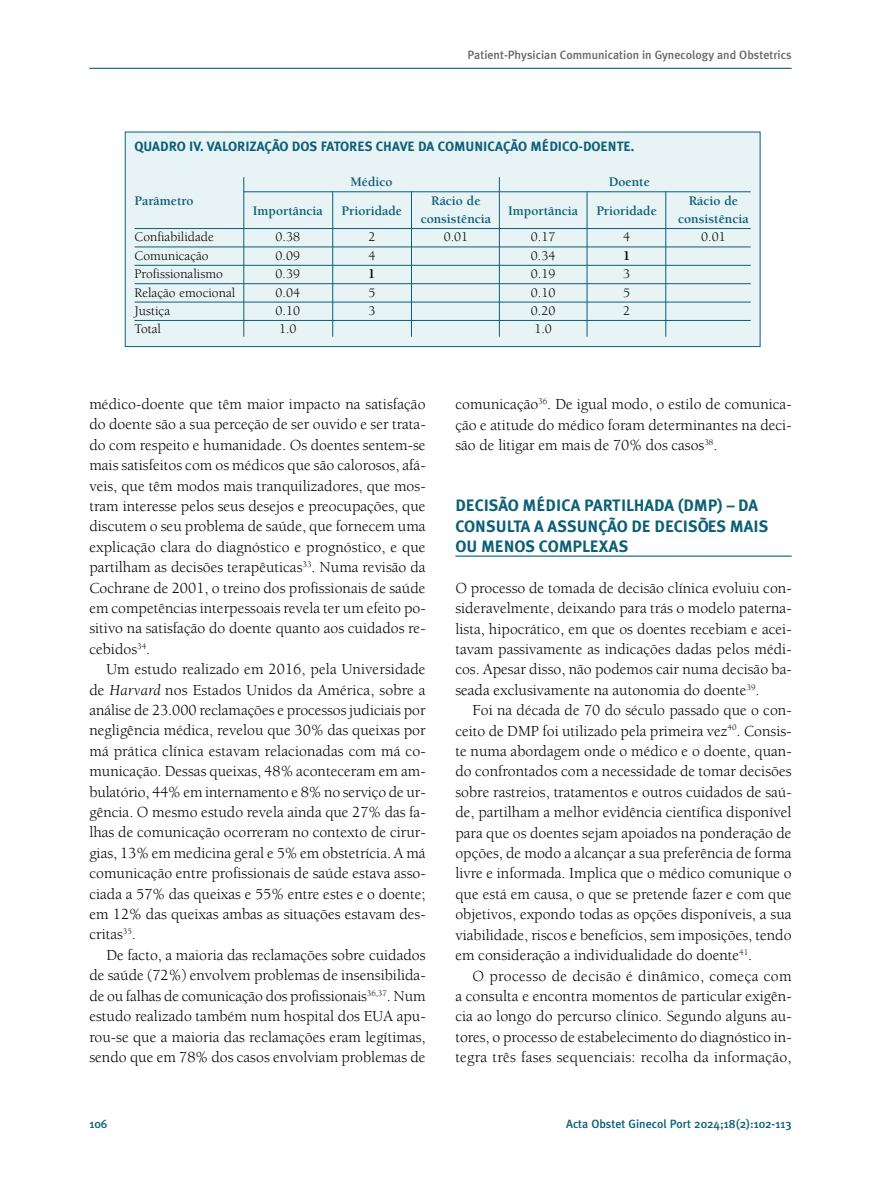
<style>
.page{position:relative;width:881px;height:1191px;background:#fff}
.page>*{position:absolute;margin:0;border:0;box-sizing:border-box;transform-origin:0 0}
.t1{font:700 16.5px/20.4px "Meta Plus";color:#0b5f76}
.t2{font:15.75px/20.4px "Berkeley";color:#000;text-align:justify}
.t3{font:13.5px "Berkeley";color:#000}
.t4{font:700 13.5px "Berkeley";color:#0b5f76}
.t5{font:700 13.5px "Meta Plus";color:#0b5f76}
.t6{font:700 13.5px "Berkeley";color:#000}
.t7{font:500 12px "Meta Plus";color:#666}
.t8{font:500 12px "Meta Plus";color:#0b5f76}
.s1{font-style:italic}
</style>
<div class="page">
<hr style="left:89px;top:68px;width:702px;height:1px;background:#0b5f76">
<hr style="left:455px;top:555px;width:336px;height:1px;background:#0b5f76">
<div style="left:125px;top:132px;width:634px;height:214px;background:#e8f3f6"></div>
<div style="left:125px;top:132px;width:635px;height:215px;border:1px solid #0b5f76"></div>
<hr style="left:243px;top:191px;width:507px;height:1px;background:#0b5f76">
<hr style="left:134px;top:228px;width:616px;height:1px;background:#0b5f76">
<hr style="left:134px;top:247px;width:616px;height:1px;background:#0b5f76">
<hr style="left:134px;top:265px;width:616px;height:1px;background:#0b5f76">
<hr style="left:134px;top:283px;width:616px;height:1px;background:#0b5f76">
<hr style="left:134px;top:302px;width:616px;height:1px;background:#0b5f76">
<hr style="left:134px;top:320px;width:616px;height:1px;background:#0b5f76">
<hr style="left:243px;top:177px;width:1px;height:160px;background:#0b5f76">
<hr style="left:332px;top:191px;width:1px;height:146px;background:#0b5f76">
<hr style="left:411px;top:191px;width:1px;height:146px;background:#0b5f76">
<hr style="left:499px;top:177px;width:1px;height:160px;background:#0b5f76">
<hr style="left:586px;top:191px;width:1px;height:146px;background:#0b5f76">
<hr style="left:665px;top:191px;width:1px;height:146px;background:#0b5f76">
<p class="t7" style="left:467px;top:47px;width:325px">Patient-Physician Communication in Gynecology and Obstetrics</p>
<p class="t5" style="left:134px;top:139px;width:501px">QUADRO IV. VALORIZAÇÃO DOS FATORES CHAVE DA COMUNICAÇÃO MÉDICO-DOENTE.</p>
<p class="t4" style="left:350px;top:177px;width:44px">Médico</p>
<p class="t4" style="left:608px;top:177px;width:43px">Doente</p>
<p class="t4" style="left:134px;top:195px;width:60px">Parâmetro</p>
<p class="t4" style="left:253px;top:206px;width:71px">Importância</p>
<p class="t4" style="left:341px;top:206px;width:62px">Prioridade</p>
<p class="t4" style="left:431px;top:195px;width:51px">Rácio de</p>
<p class="t4" style="left:688px;top:195px;width:51px">Rácio de</p>
<p class="t4" style="left:508px;top:206px;width:71px">Importância</p>
<p class="t4" style="left:596px;top:206px;width:62px">Prioridade</p>
<p class="t4" style="left:420px;top:213px;width:72px">consistência</p>
<p class="t4" style="left:678px;top:213px;width:72px">consistência</p>
<p class="t3" style="left:134px;top:232px;width:81px">Confiabilidade</p>
<p class="t3" style="left:275px;top:232px;width:26px">0.38</p>
<p class="t3" style="left:368px;top:232px;width:9px">2</p>
<p class="t3" style="left:443px;top:232px;width:26px">0.01</p>
<p class="t3" style="left:530px;top:232px;width:26px">0.17</p>
<p class="t3" style="left:623px;top:232px;width:9px">4</p>
<p class="t3" style="left:700px;top:232px;width:26px">0.01</p>
<p class="t3" style="left:134px;top:250px;width:75px">Comunicação</p>
<p class="t3" style="left:275px;top:250px;width:26px">0.09</p>
<p class="t3" style="left:368px;top:250px;width:9px">4</p>
<p class="t3" style="left:530px;top:250px;width:26px">0.34</p>
<p class="t6" style="left:622px;top:250px;width:9px">1</p>
<p class="t3" style="left:134px;top:269px;width:90px">Profissionalismo</p>
<p class="t3" style="left:275px;top:269px;width:26px">0.39</p>
<p class="t6" style="left:368px;top:269px;width:9px">1</p>
<p class="t3" style="left:530px;top:269px;width:26px">0.19</p>
<p class="t3" style="left:623px;top:269px;width:9px">3</p>
<p class="t3" style="left:134px;top:287px;width:102px">Relação emocional</p>
<p class="t3" style="left:275px;top:287px;width:26px">0.04</p>
<p class="t3" style="left:368px;top:287px;width:9px">5</p>
<p class="t3" style="left:530px;top:287px;width:26px">0.10</p>
<p class="t3" style="left:623px;top:287px;width:9px">5</p>
<p class="t3" style="left:134px;top:305px;width:37px">Justiça</p>
<p class="t3" style="left:275px;top:305px;width:26px">0.10</p>
<p class="t3" style="left:368px;top:305px;width:9px">3</p>
<p class="t3" style="left:530px;top:305px;width:26px">0.20</p>
<p class="t3" style="left:623px;top:305px;width:9px">2</p>
<p class="t3" style="left:134px;top:324px;width:28px">Total</p>
<p class="t3" style="left:279px;top:324px;width:19px">1.0</p>
<p class="t3" style="left:534px;top:324px;width:19px">1.0</p>
<p class="t2" style="left:89px;top:395px;width:337px">médico-doente que têm maior impacto na satisfação do doente são a sua perceção de ser ouvido e ser trata&shy;do com respeito e humanidade. Os doentes sentem-se mais satisfeitos com os médicos que são calorosos, afá&shy;veis, que têm modos mais tranquilizadores, que mos&shy;tram interesse pelos seus desejos e preocupações, que discutem o seu problema de saúde, que fornecem uma explicação clara do diagnóstico e prognóstico, e que partilham as decisões terapêuticas<sup>33</sup>. Numa revisão da Cochrane de 2001, o treino dos profissionais de saúde em competências interpessoais revela ter um efeito po&shy;sitivo na satisfação do doente quanto aos cuidados re&shy;cebidos<sup>34</sup>.</p>
<p class="t2" style="left:89px;top:660px;width:337px;text-indent:17px">Um estudo realizado em 2016, pela Universidade de <span class="s1">Harvard</span> nos Estados Unidos da América, sobre a análise de 23.000 reclamações e processos judiciais por negligência médica, revelou que 30% das queixas por má prática clínica estavam relacionadas com má co&shy;municação. Dessas queixas, 48% aconteceram em am&shy;bulatório, 44% em internamento e 8% no serviço de ur&shy;gência. O mesmo estudo revela ainda que 27% das fa&shy;lhas de comunicação ocorreram no contexto de cirur&shy;gias, 13% em medicina geral e 5% em obstetrícia. A má comunicação entre profissionais de saúde estava asso&shy;ciada a 57% das queixas e 55% entre estes e o doente; em 12% das queixas ambas as situações estavam des&shy;critas<sup>35</sup>.</p>
<p class="t2" style="left:89px;top:946px;width:337px;text-indent:17px">De facto, a maioria das reclamações sobre cuidados de saúde (72%) envolvem problemas de insensibilida&shy;de ou falhas de comunicação dos profissionais<sup>36,37</sup>. Num estudo realizado também num hospital dos EUA apu&shy;rou-se que a maioria das reclamações eram legítimas, sendo que em 78% dos casos envolviam problemas de</p>
<p class="t2" style="left:455px;top:395px;width:337px">comunicação<sup>36</sup>. De igual modo, o estilo de comunica&shy;ção e atitude do médico foram determinantes na deci&shy;são de litigar em mais de 70% dos casos<sup>38</sup>.</p>
<p class="t1" style="left:455px;top:495px;width:314px">DECISÃO MÉDICA PARTILHADA (DMP) – DA<br>CONSULTA A ASSUNÇÃO DE DECISÕES MAIS<br>OU MENOS COMPLEXAS</p>
<p class="t2" style="left:455px;top:579px;width:337px">O processo de tomada de decisão clínica evoluiu con&shy;sideravelmente, deixando para trás o modelo paterna&shy;lista, hipocrático, em que os doentes recebiam e acei&shy;tavam passivamente as indicações dadas pelos médi&shy;cos. Apesar disso, não podemos cair numa decisão ba&shy;seada exclusivamente na autonomia do doente<sup>39</sup>.</p>
<p class="t2" style="left:455px;top:701px;width:337px;text-indent:17px">Foi na década de 70 do século passado que o con&shy;ceito de DMP foi utilizado pela primeira vez<sup>40</sup>. Consis&shy;te numa abordagem onde o médico e o doente, quan&shy;do confrontados com a necessidade de tomar decisões sobre rastreios, tratamentos e outros cuidados de saú&shy;de, partilham a melhor evidência científica disponível para que os doentes sejam apoiados na ponderação de opções, de modo a alcançar a sua preferência de forma livre e informada. Implica que o médico comunique o que está em causa, o que se pretende fazer e com que objetivos, expondo todas as opções disponíveis, a sua viabilidade, riscos e benefícios, sem imposições, tendo em consideração a individualidade do doente<sup>41</sup>.</p>
<p class="t2" style="left:455px;top:966px;width:337px;text-indent:17px">O processo de decisão é dinâmico, começa com a consulta e encontra momentos de particular exigên&shy;cia ao longo do percurso clínico. Segundo alguns au&shy;tores, o processo de estabelecimento do diagnóstico in&shy;tegra três fases sequenciais: recolha da informação,</p>
<p class="t8" style="left:89px;top:1117px;width:20px">106</p>
<p class="t8" style="left:566px;top:1117px;width:227px">Acta Obstet Ginecol Port 2024;18(2):102-113</p>
</div>
